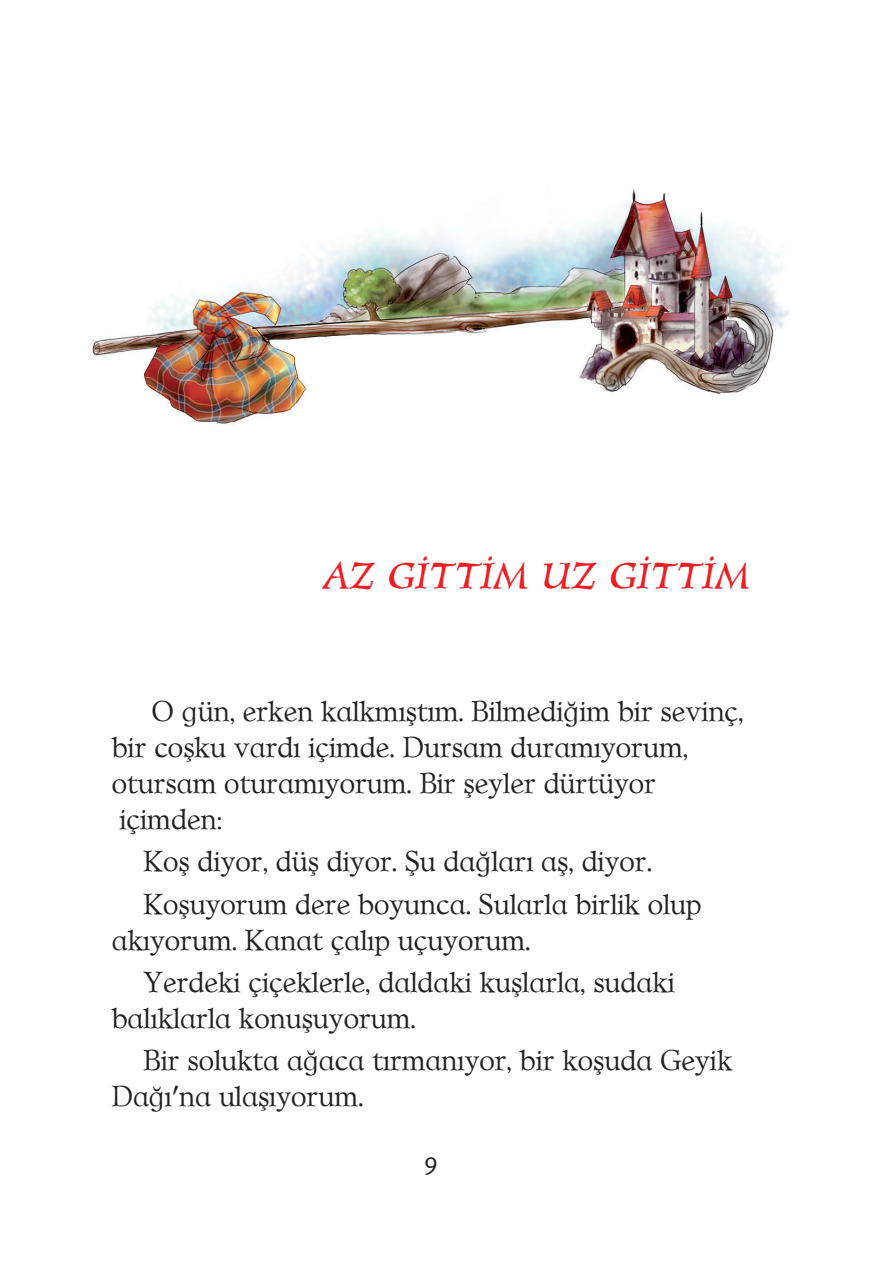
<style>
.page{position:relative;width:881px;height:1282px;background:#fff}
.page>*{position:absolute;margin:0;border:0;box-sizing:border-box;transform-origin:0 0}
.t1{font:45px "AT Pelican TR";color:#ee1d23}
.t2{font:300 30.38px/36px "Veronan Educational";color:#231f20}
.t3{font:24.75px "Meta Plus Normal TR Roman";color:#231f20}
</style>
<div class="page">
<img style="left:92px;top:188px;width:697px;height:236px">
<h1 class="t1" style="left:322px;top:553px;width:429px">AZ GÝTTÝM UZ GÝTTÝM</h1>
<p class="t2" style="left:112px;top:692px;width:633px;text-indent:40px">O gün, erken kalkmýþtým. Bilmediðim bir sevinç, bir coþku vardý içimde. Dursam duramýyorum, otursam oturamýyorum. Bir þeyler dürtüyor içimden:</p>
<p class="t2" style="left:144px;top:840px;width:559px;line-height:42.3px">Koþ diyor, düþ diyor. Þu daðlarý aþ, diyor.<br>Koþuyorum dere boyunca. Sularla birlik olup</p>
<p class="t2" style="left:144px;top:918px;width:532px;line-height:42.3px;text-indent:-32px">akýyorum. Kanat çalýp uçuyorum.<br>Yerdeki çiçeklerle, daldaki kuþlarla, sudaki</p>
<p class="t2" style="left:144px;top:996px;width:590px;line-height:42.3px;text-indent:-32px">balýklarla konuþuyorum.<br>Bir solukta aðaca týrmanýyor, bir koþuda Geyik</p>
<p class="t2" style="left:112px;top:1078px;width:253px">Daðý'na ulaþýyorum.</p>
<p class="t3" style="left:424px;top:1147px;width:15px">9</p>
</div>
